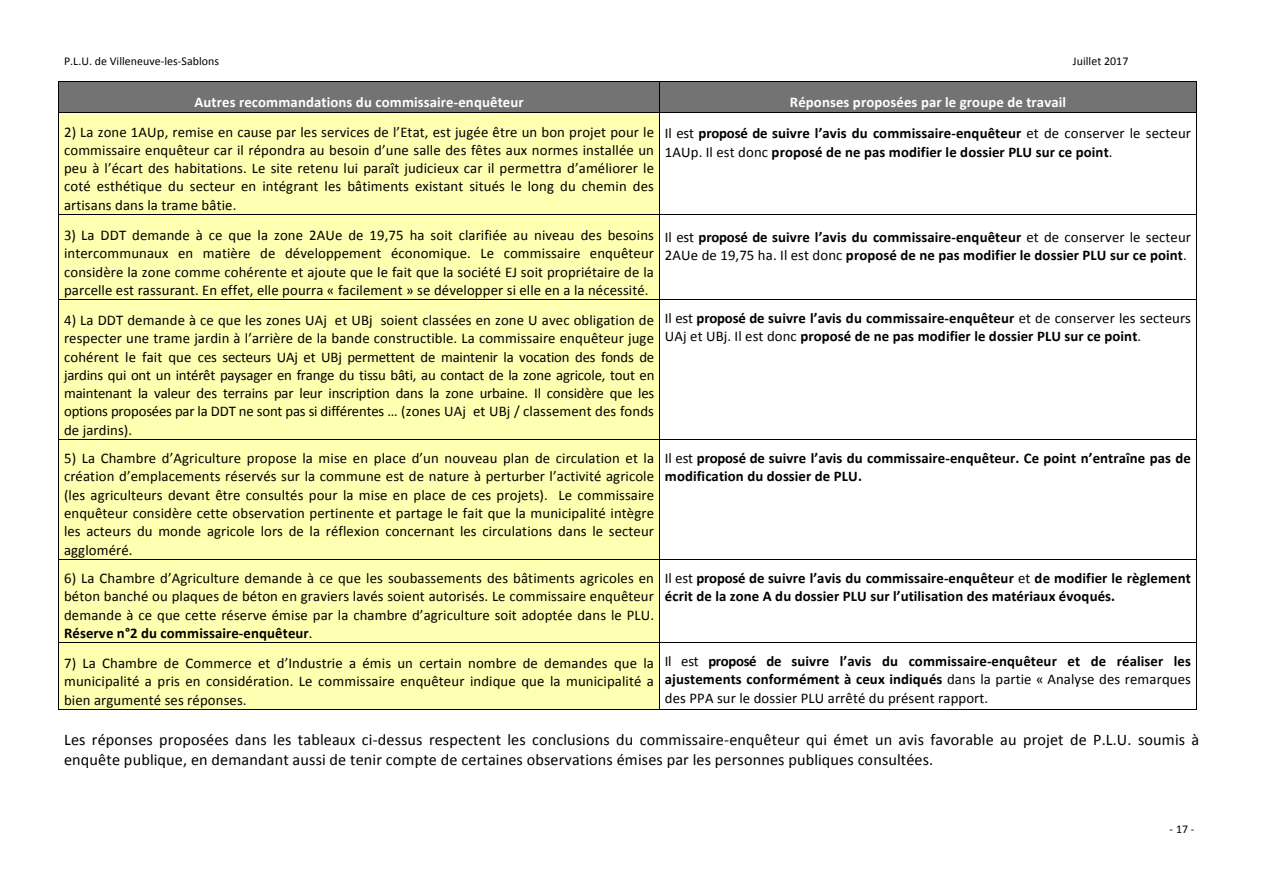
<style>
.page{position:relative;width:1263px;height:893px;background:#fff}
.page>*{position:absolute;margin:0;border:0;box-sizing:border-box;transform-origin:0 0}
.t1{font:16.2px/20.1px "Calibri";letter-spacing:.01em;color:#000}
.t2{font:14.7px/18.3px "Calibri";letter-spacing:.01em;color:#000;text-align:justify}
.t3{font:700 14.7px/18.3px "Calibri";letter-spacing:.01em;color:#000}
.t4{font:700 14.7px "Calibri";letter-spacing:.01em;color:#fff}
.t5{font:11.85px "Calibri";letter-spacing:.005em;color:#000}
.s1{font-weight:400}
.s2{font-weight:700}
</style>
<div class="page">
<div style="left:59px;top:82px;width:600px;height:30px;background:#737373"></div>
<div style="left:660px;top:82px;width:536px;height:30px;background:#737373"></div>
<hr style="left:59px;top:81px;width:600px;height:1px;background:#000">
<hr style="left:660px;top:81px;width:536px;height:1px;background:#000">
<hr style="left:58px;top:82px;width:1px;height:30px;background:#000">
<hr style="left:659px;top:82px;width:1px;height:30px;background:#000">
<hr style="left:1196px;top:82px;width:1px;height:30px;background:#000">
<div style="left:64px;top:113px;width:590px;height:9px;background:#ffffb2"></div>
<div style="left:64px;top:122px;width:590px;height:19px;background:#ffffb2"></div>
<div style="left:64px;top:141px;width:590px;height:18px;background:#ffffb2"></div>
<div style="left:64px;top:159px;width:590px;height:18px;background:#ffffb2"></div>
<div style="left:64px;top:177px;width:590px;height:18px;background:#ffffb2"></div>
<div style="left:64px;top:195px;width:590px;height:19px;background:#ffffb2"></div>
<hr style="left:59px;top:112px;width:600px;height:1px;background:#000">
<hr style="left:660px;top:112px;width:536px;height:1px;background:#000">
<hr style="left:58px;top:113px;width:1px;height:101px;background:#000">
<hr style="left:659px;top:113px;width:1px;height:101px;background:#000">
<hr style="left:1196px;top:113px;width:1px;height:101px;background:#000">
<div style="left:64px;top:215px;width:590px;height:11px;background:#ffffb2"></div>
<div style="left:64px;top:226px;width:590px;height:18px;background:#ffffb2"></div>
<div style="left:64px;top:244px;width:590px;height:18px;background:#ffffb2"></div>
<div style="left:64px;top:262px;width:590px;height:18px;background:#ffffb2"></div>
<div style="left:64px;top:280px;width:590px;height:19px;background:#ffffb2"></div>
<hr style="left:59px;top:214px;width:600px;height:1px;background:#000">
<hr style="left:660px;top:214px;width:536px;height:1px;background:#000">
<hr style="left:58px;top:215px;width:1px;height:84px;background:#000">
<hr style="left:659px;top:215px;width:1px;height:84px;background:#000">
<hr style="left:1196px;top:215px;width:1px;height:84px;background:#000">
<div style="left:64px;top:300px;width:590px;height:11px;background:#ffffb2"></div>
<div style="left:64px;top:311px;width:590px;height:18px;background:#ffffb2"></div>
<div style="left:64px;top:329px;width:590px;height:18px;background:#ffffb2"></div>
<div style="left:64px;top:347px;width:590px;height:19px;background:#ffffb2"></div>
<div style="left:64px;top:366px;width:590px;height:18px;background:#ffffb2"></div>
<div style="left:64px;top:384px;width:590px;height:18px;background:#ffffb2"></div>
<div style="left:64px;top:402px;width:590px;height:18px;background:#ffffb2"></div>
<div style="left:64px;top:420px;width:590px;height:19px;background:#ffffb2"></div>
<hr style="left:59px;top:299px;width:600px;height:1px;background:#000">
<hr style="left:660px;top:299px;width:536px;height:1px;background:#000">
<hr style="left:58px;top:300px;width:1px;height:139px;background:#000">
<hr style="left:659px;top:300px;width:1px;height:139px;background:#000">
<hr style="left:1196px;top:300px;width:1px;height:139px;background:#000">
<div style="left:64px;top:440px;width:590px;height:9px;background:#ffffb2"></div>
<div style="left:64px;top:449px;width:590px;height:18px;background:#ffffb2"></div>
<div style="left:64px;top:467px;width:590px;height:18px;background:#ffffb2"></div>
<div style="left:64px;top:485px;width:590px;height:19px;background:#ffffb2"></div>
<div style="left:64px;top:504px;width:590px;height:18px;background:#ffffb2"></div>
<div style="left:64px;top:522px;width:590px;height:18px;background:#ffffb2"></div>
<div style="left:64px;top:540px;width:590px;height:19px;background:#ffffb2"></div>
<hr style="left:59px;top:439px;width:600px;height:1px;background:#000">
<hr style="left:660px;top:439px;width:536px;height:1px;background:#000">
<hr style="left:58px;top:440px;width:1px;height:119px;background:#000">
<hr style="left:659px;top:440px;width:1px;height:119px;background:#000">
<hr style="left:1196px;top:440px;width:1px;height:119px;background:#000">
<div style="left:64px;top:559px;width:590px;height:9px;background:#ffffb2"></div>
<div style="left:64px;top:568px;width:590px;height:19px;background:#ffffb2"></div>
<div style="left:64px;top:587px;width:590px;height:18px;background:#ffffb2"></div>
<div style="left:64px;top:605px;width:590px;height:19px;background:#ffffb2"></div>
<div style="left:64px;top:624px;width:590px;height:18px;background:#ffffb2"></div>
<hr style="left:59px;top:559px;width:600px;height:1px;background:#000">
<hr style="left:660px;top:559px;width:536px;height:1px;background:#000">
<hr style="left:58px;top:559px;width:1px;height:83px;background:#000">
<hr style="left:659px;top:559px;width:1px;height:83px;background:#000">
<hr style="left:1196px;top:559px;width:1px;height:83px;background:#000">
<div style="left:64px;top:643px;width:590px;height:10px;background:#ffffb2"></div>
<div style="left:64px;top:653px;width:590px;height:19px;background:#ffffb2"></div>
<div style="left:64px;top:672px;width:590px;height:18px;background:#ffffb2"></div>
<div style="left:64px;top:690px;width:590px;height:18px;background:#ffffb2"></div>
<hr style="left:59px;top:642px;width:600px;height:1px;background:#000">
<hr style="left:660px;top:642px;width:536px;height:1px;background:#000">
<hr style="left:58px;top:643px;width:1px;height:65px;background:#000">
<hr style="left:59px;top:708px;width:600px;height:1px;background:#000">
<hr style="left:659px;top:643px;width:1px;height:65px;background:#000">
<hr style="left:660px;top:708px;width:536px;height:1px;background:#000">
<hr style="left:1196px;top:643px;width:1px;height:65px;background:#000">
<p class="t5" style="left:64px;top:54px;width:157px">P.L.U. de Villeneuve--‐les--‐Sablons</p>
<p class="t5" style="left:1073px;top:54px;width:57px">Juillet 2017</p>
<p class="t4" style="left:194px;top:93px;width:331px">Autres recommandations du commissaire--‐enquêteur</p>
<p class="t4" style="left:790px;top:93px;width:278px">Réponses proposées par le groupe de travail</p>
<p class="t2" style="left:64px;top:122px;width:591px">2) La zone 1AUp, remise en cause par les services de l’Etat, est jugée être un bon projet pour le commissaire enquêteur car il répondra au besoin d’une salle des fêtes aux normes installée un peu à l’écart des habitations. Le site retenu lui paraît judicieux car il permettra d’améliorer le coté esthétique du secteur en intégrant les bâtiments existant situés le long du chemin des artisans dans la trame bâtie.</p>
<p class="t3" style="left:665px;top:124px;width:528px"><span class="s1">Il est</span> proposé de suivre l’avis du commissaire--‐enquêteur <span class="s1">et de conserver le secteur<br>1AUp. Il est donc</span> proposé de ne pas modifier le dossier PLU sur ce point<span class="s1">.</span></p>
<p class="t2" style="left:64px;top:226px;width:591px">3) La DDT demande à ce que la zone 2AUe de 19,75 ha soit clarifiée au niveau des besoins intercommunaux en matière de développement économique. Le commissaire enquêteur considère la zone comme cohérente et ajoute que le fait que la société EJ soit propriétaire de la parcelle est rassurant. En effet, elle pourra « facilement » se développer si elle en a la nécessité.</p>
<p class="t3" style="left:665px;top:227px;width:528px"><span class="s1">Il est</span> proposé de suivre l’avis du commissaire--‐enquêteur <span class="s1">et de conserver le secteur<br>2AUe de 19,75 ha. Il est donc</span> proposé de ne pas modifier le dossier PLU sur ce point<span class="s1">.</span></p>
<p class="t2" style="left:64px;top:311px;width:592px">4) La DDT demande à ce que les zones UAj et UBj soient classées en zone U avec obligation de respecter une trame jardin à l’arrière de la bande constructible. La commissaire enquêteur juge cohérent le fait que ces secteurs UAj et UBj permettent de maintenir la vocation des fonds de jardins qui ont un intérêt paysager en frange du tissu bâti, au contact de la zone agricole, tout en maintenant la valeur des terrains par leur inscription dans la zone urbaine. Il considère que les options proposées par la DDT ne sont pas si différentes … (zones UAj et UBj / classement des fonds de jardins).</p>
<p class="t3" style="left:665px;top:309px;width:528px"><span class="s1">Il est</span> proposé de suivre l’avis du commissaire--‐enquêteur <span class="s1">et de conserver les secteurs<br>UAj et UBj. Il est donc</span> proposé de ne pas modifier le dossier PLU sur ce point<span class="s1">.</span></p>
<p class="t2" style="left:64px;top:449px;width:592px">5) La Chambre d’Agriculture propose la mise en place d’un nouveau plan de circulation et la création d’emplacements réservés sur la commune est de nature à perturber l’activité agricole (les agriculteurs devant être consultés pour la mise en place de ces projets). Le commissaire enquêteur considère cette observation pertinente et partage le fait que la municipalité intègre les acteurs du monde agricole lors de la réflexion concernant les circulations dans le secteur aggloméré.</p>
<p class="t3" style="left:665px;top:449px;width:528px"><span class="s1">Il est</span> proposé de suivre l’avis du commissaire--‐enquêteur. Ce point n’entraîne pas de modification du dossier de PLU.</p>
<p class="t2" style="left:64px;top:568px;width:592px">6) La Chambre d’Agriculture demande à ce que les soubassements des bâtiments agricoles en béton banché ou plaques de béton en graviers lavés soient autorisés. Le commissaire enquêteur demande à ce que cette réserve émise par la chambre d’agriculture soit adoptée dans le PLU.<br><span class="s2">Réserve n°2 du commissaire--‐enquêteur</span>.</p>
<p class="t3" style="left:665px;top:568px;width:528px"><span class="s1">Il est</span> proposé de suivre l’avis du commissaire--‐enquêteur <span class="s1">et</span> de modifier le règlement écrit de la zone A du dossier PLU sur l’utilisation des matériaux évoqués.</p>
<p class="t2" style="left:64px;top:653px;width:591px">7) La Chambre de Commerce et d’Industrie a émis un certain nombre de demandes que la municipalité a pris en considération. Le commissaire enquêteur indique que la municipalité a bien argumenté ses réponses.</p>
<p class="t3" style="left:665px;top:651px;width:528px;text-align:justify"><span class="s1">Il est</span> proposé de suivre l’avis du commissaire--‐enquêteur et de réaliser les ajustements conformément à ceux indiqués <span class="s1">dans la partie « Analyse des remarques des PPA sur le dossier PLU arrêté du présent rapport.</span></p>
<p class="t1" style="left:64px;top:729px;width:1137px">Les réponses proposées dans les tableaux ci--‐dessus respectent les conclusions du commissaire--‐enquêteur qui émet un avis favorable au projet de P.L.U. soumis à enquête publique, en demandant aussi de tenir compte de certaines observations émises par les personnes publiques consultées.</p>
<p class="t5" style="left:1170px;top:821px;width:26px">--‐17--‐</p>
</div>
